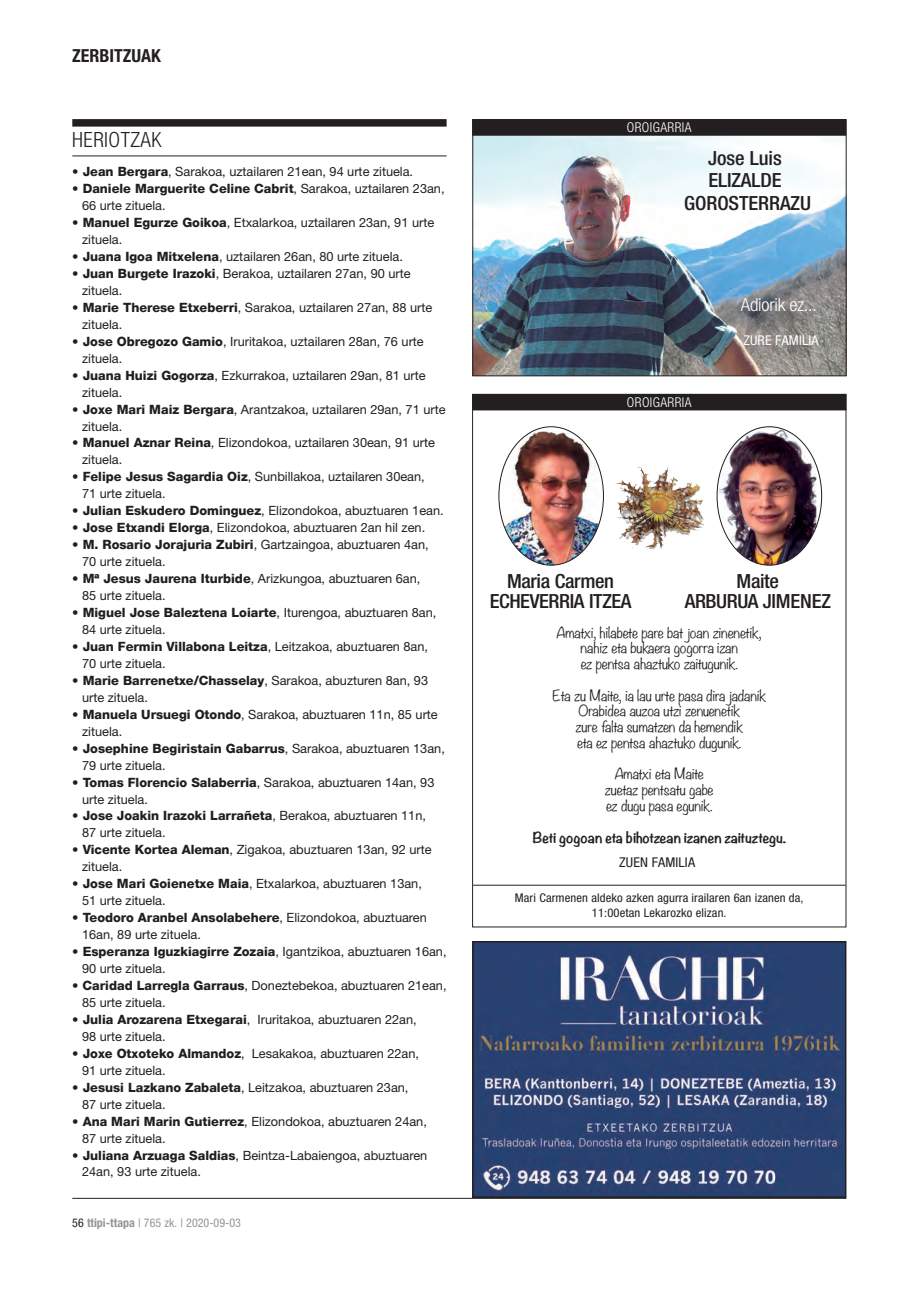
<style>
.page{position:relative;width:906px;height:1289px;background:#fff}
.page>*{position:absolute;margin:0;border:0;box-sizing:border-box;transform-origin:0 0}
.t1{font:300 condensed 21px "Helvetica Neue";letter-spacing:.02em;color:#231f20}
.t2{font:500 condensed 19.5px/19.5px "Helvetica Neue";letter-spacing:-.015em;color:#231f20;text-align:center;scale:1.05 1}
.t3{font:300 condensed 18px "Helvetica Neue";letter-spacing:-.01em;color:#fff;scale:1.05 1}
.t4{font:700 condensed 18px "Helvetica Neue";color:#231f20}
.t5{font:300 13.5px/15.8px "Noteworthy";letter-spacing:-.01em;color:#231f20;text-align:center;scale:1.05 1}
.t6{font:700 13.5px "Noteworthy";letter-spacing:-.01em;color:#231f20;scale:1.05 1}
.t7{font:300 condensed 13.5px "Helvetica Neue";letter-spacing:.03em;color:#fff}
.t8{font:condensed 13.5px "Helvetica Neue";letter-spacing:.01em;color:#231f20;scale:1.05 1}
.t9{font:condensed 13.5px "Helvetica Neue";letter-spacing:.01em;color:#fff;scale:1.05 1}
.t10{font:12.75px/17px "Helvetica Neue";color:#221e1f}
.t11{font:800 12.75px "Helvetica Neue LT Com";color:#221e1f}
.t12{font:condensed 12px/15px "Helvetica Neue";letter-spacing:.01em;color:#231f20;text-align:center;scale:1.05 1}
.t13{font:condensed 12px "Helvetica Neue";color:#939598}
.s1{font-family:"Helvetica Neue LT Com";font-weight:800}
.s2{font-family:"Helvetica Neue";font-weight:400}
.s3{color:#231f20}
.s4{font-weight:700}
</style>
<div class="page">
<hr style="left:72px;top:1197px;width:774px;height:1px;background:#231f20">
<img style="left:475px;top:944px;width:368px;height:250px">
<div style="left:472px;top:941px;width:374px;height:256px;border:2px solid #231f20"></div>
<div style="left:72px;top:119px;width:374px;height:8px;background:#231f20"></div>
<hr style="left:72px;top:155px;width:374px;height:1px;background:#231f20">
<div style="left:472px;top:394px;width:374px;height:16px;background:#231f20"></div>
<hr style="left:473px;top:884px;width:372px;height:1px;background:#231f20">
<img style="left:615px;top:467px;width:90px;height:83px">
<img style="left:717px;top:427px;width:99px;height:138px">
<img style="left:499px;top:431px;width:104px;height:134px">
<img style="left:474px;top:136px;width:370px;height:238px">
<div style="left:472px;top:119px;width:374px;height:17px;background:#231f20"></div>
<div style="left:743px;top:300px;width:90px;height:29px;background:#231f20;opacity:.75"></div>
<h3 class="t4" style="left:72px;top:45px;width:90px">ZERBITZUAK</h3>
<h1 class="t1" style="left:72px;top:128px;width:91px">HERIOTZAK</h1>
<p class="t10" style="left:72px;top:164px;width:342px"><span class="s1">• Jean Bergara</span>, Sarakoa, uztailaren 21ean, 94 urte zituela.</p>
<p class="t11" style="left:72px;top:181px;width:374px">• Daniele Marguerite Celine Cabrit<span class="s2">, Sarakoa, uztailaren 23an,</span></p>
<p class="t10" style="left:82px;top:198px;width:85px">66 urte zituela.</p>
<p class="t10" style="left:82px;top:215px;width:354px;text-indent:-10px"><span class="s1">• Manuel Egurze Goikoa</span>, Etxalarkoa, uztailaren 23an, 91 urte zituela.</p>
<p class="t10" style="left:72px;top:249px;width:332px"><span class="s1">• Juana Igoa Mitxelena</span>, uztailaren 26an, 80 urte zituela.</p>
<p class="t10" style="left:82px;top:266px;width:330px;text-indent:-10px"><span class="s1">• Juan Burgete Irazoki</span>, Berakoa, uztailaren 27an, 90 urte zituela.</p>
<p class="t10" style="left:82px;top:299px;width:352px;text-indent:-10px"><span class="s1">• Marie Therese Etxeberri</span>, Sarakoa, uztailaren 27an, 88 urte zituela.</p>
<p class="t10" style="left:82px;top:333px;width:343px;text-indent:-10px"><span class="s1">• Jose Obregozo Gamio</span>, Iruritakoa, uztailaren 28an, 76 urte zituela.</p>
<p class="t10" style="left:82px;top:367px;width:345px;text-indent:-10px"><span class="s1">• Juana Huizi Gogorza</span>, Ezkurrakoa, uztailaren 29an, 81 urte zituela.</p>
<p class="t10" style="left:82px;top:401px;width:365px;text-indent:-10px"><span class="s1">• Joxe Mari Maiz Bergara</span>, Arantzakoa, uztailaren 29an, 71 urte zituela.</p>
<p class="t10" style="left:82px;top:435px;width:354px;text-indent:-10px"><span class="s1">• Manuel Aznar Reina</span>, Elizondokoa, uztailaren 30ean, 91 urte zituela.</p>
<p class="t10" style="left:82px;top:469px;width:344px;text-indent:-10px"><span class="s1">• Felipe Jesus Sagardia Oiz</span>, Sunbillakoa, uztailaren 30ean,<br>71 urte zituela.</p>
<p class="t10" style="left:72px;top:503px;width:373px"><span class="s1">• Julian Eskudero Dominguez</span>, Elizondokoa, abuztuaren 1ean.</p>
<p class="t10" style="left:72px;top:520px;width:354px"><span class="s1">• Jose Etxandi Elorga</span>, Elizondokoa, abuztuaren 2an hil zen.</p>
<p class="t10" style="left:82px;top:537px;width:348px;text-indent:-10px"><span class="s1">• M. Rosario Jorajuria Zubiri</span>, Gartzaingoa, abuztuaren 4an,<br>70 urte zituela.</p>
<p class="t10" style="left:82px;top:571px;width:340px;text-indent:-10px"><span class="s1">• Mª Jesus Jaurena Iturbide</span>, Arizkungoa, abuztuaren 6an,<br>85 urte zituela.</p>
<p class="t11" style="left:72px;top:605px;width:365px">• Miguel Jose Baleztena Loiarte<span class="s2">, Iturengoa, abuztuaren 8an,</span></p>
<p class="t10" style="left:82px;top:621px;width:85px">84 urte zituela.</p>
<p class="t11" style="left:72px;top:638px;width:357px">• Juan Fermin Villabona Leitza<span class="s2">, Leitzakoa, abuztuaren 8an,</span></p>
<p class="t10" style="left:82px;top:655px;width:85px">70 urte zituela.</p>
<p class="t11" style="left:72px;top:672px;width:357px">• Marie Barrenetxe/Chasselay<span class="s2">, Sarakoa, abuzturen 8an, 93</span></p>
<p class="t10" style="left:82px;top:689px;width:67px">urte zituela.</p>
<p class="t10" style="left:82px;top:706px;width:357px;text-indent:-10px"><span class="s1">• Manuela Ursuegi Otondo</span>, Sarakoa, abuztuaren 11n, 85 urte zituela.</p>
<p class="t11" style="left:72px;top:740px;width:374px">• Josephine Begiristain Gabarrus<span class="s2">, Sarakoa, abuztuaren 13an,</span></p>
<p class="t10" style="left:82px;top:757px;width:85px">79 urte zituela.</p>
<p class="t10" style="left:82px;top:774px;width:354px;text-indent:-10px"><span class="s1">• Tomas Florencio Salaberria</span>, Sarakoa, abuztuaren 14an, 93 urte zituela.</p>
<p class="t11" style="left:72px;top:808px;width:355px">• Jose Joakin Irazoki Larrañeta<span class="s2">, Berakoa, abuztuaren 11n,</span></p>
<p class="t10" style="left:82px;top:825px;width:85px">87 urte zituela.</p>
<p class="t10" style="left:82px;top:842px;width:351px;text-indent:-10px"><span class="s1">• Vicente Kortea Aleman</span>, Zigakoa, abuztuaren 13an, 92 urte zituela.</p>
<p class="t10" style="left:82px;top:876px;width:341px;text-indent:-10px"><span class="s1">• Jose Mari Goienetxe Maia</span>, Etxalarkoa, abuztuaren 13an,<br>51 urte zituela.</p>
<p class="t11" style="left:72px;top:910px;width:356px">• Teodoro Aranbel Ansolabehere<span class="s2">, Elizondokoa, abuztuaren</span></p>
<p class="t10" style="left:82px;top:926px;width:120px">16an, 89 urte zituela.</p>
<p class="t11" style="left:72px;top:943px;width:376px">• Esperanza Iguzkiagirre Zozaia<span class="s2">, Igantzikoa, abuztuaren 16an,</span></p>
<p class="t10" style="left:82px;top:960px;width:85px">90 urte zituela.</p>
<p class="t10" style="left:82px;top:977px;width:366px;text-indent:-10px"><span class="s1">• Caridad Larregla Garraus</span>, Doneztebekoa, abuztuaren 21ean,<br>85 urte zituela.</p>
<p class="t10" style="left:82px;top:1011px;width:336px;text-indent:-10px"><span class="s1">• Julia Arozarena Etxegarai</span>, Iruritakoa, abuztuaren 22an,<br>98 urte zituela.</p>
<p class="t10" style="left:82px;top:1045px;width:338px;text-indent:-10px"><span class="s1">• Joxe Otxoteko Almandoz</span>, Lesakakoa, abuztuaren 22an,<br>91 urte zituela.</p>
<p class="t10" style="left:82px;top:1079px;width:328px;text-indent:-10px"><span class="s1">• Jesusi Lazkano Zabaleta</span>, Leitzakoa, abuztuaren 23an,<br>87 urte zituela.</p>
<p class="t10" style="left:82px;top:1113px;width:346px;text-indent:-10px"><span class="s1">• Ana Mari Marin Gutierrez</span>, Elizondokoa, abuztuaren 24an,<br>87 urte zituela.</p>
<p class="t10" style="left:82px;top:1147px;width:347px;text-indent:-10px"><span class="s1">• Juliana Arzuaga Saldias</span>, Beintza-Labaiengoa, abuztuaren<br>24an, 93 urte zituela.</p>
<p class="t13" style="left:72px;top:1215px;width:170px"><span class="s3">56</span> <span class="s4">ttipi-ttapa</span> | 765 zk. | 2020-09-03</p>
<p class="t7" style="left:627px;top:119px;width:66px">OROIGARRIA</p>
<h2 class="t2" style="left:684px;top:146px;width:122px;line-height:22.5px">Jose Luis<br>ELIZALDE<br>GOROSTERRAZU</h2>
<p class="t7" style="left:627px;top:394px;width:66px">OROIGARRIA</p>
<h3 class="t3" style="left:741px;top:294px;width:74px">Adiorik ez...</h3>
<p class="t9" style="left:743px;top:332px;width:73px">ZURE FAMILIA</p>
<h2 class="t2" style="left:490px;top:571px;width:137px">Maria Carmen<br>ECHEVERRIA ITZEA</h2>
<p class="t5" style="left:556px;top:624px;width:197px">Amatxi, hilabete pare bat joan zinenetik, nahiz eta bukaera gogorra izan<br>ez pentsa ahaztuko zaitugunik.</p>
<p class="t5" style="left:552px;top:687px;width:205px">Eta zu Maite, ia lau urte pasa dira jadanik Orabidea auzoa utzi zenuenetik<br>zure falta sumatzen da hemendik<br>eta ez pentsa ahaztuko dugunik.</p>
<p class="t5" style="left:605px;top:765px;width:105px">Amatxi eta Maite zuetaz pentsatu gabe ez dugu pasa egunik.</p>
<h2 class="t2" style="left:685px;top:571px;width:141px">Maite<br>ARBURUA JIMENEZ</h2>
<p class="t6" style="left:532px;top:825px;width:243px">Beti gogoan eta bihotzean izanen zaituztegu.</p>
<p class="t8" style="left:619px;top:854px;width:74px">ZUEN FAMILIA</p>
<p class="t12" style="left:515px;top:890px;width:276px">Mari Carmenen aldeko azken agurra irailaren 6an izanen da,<br>11:00etan Lekarozko elizan.</p>
</div>
